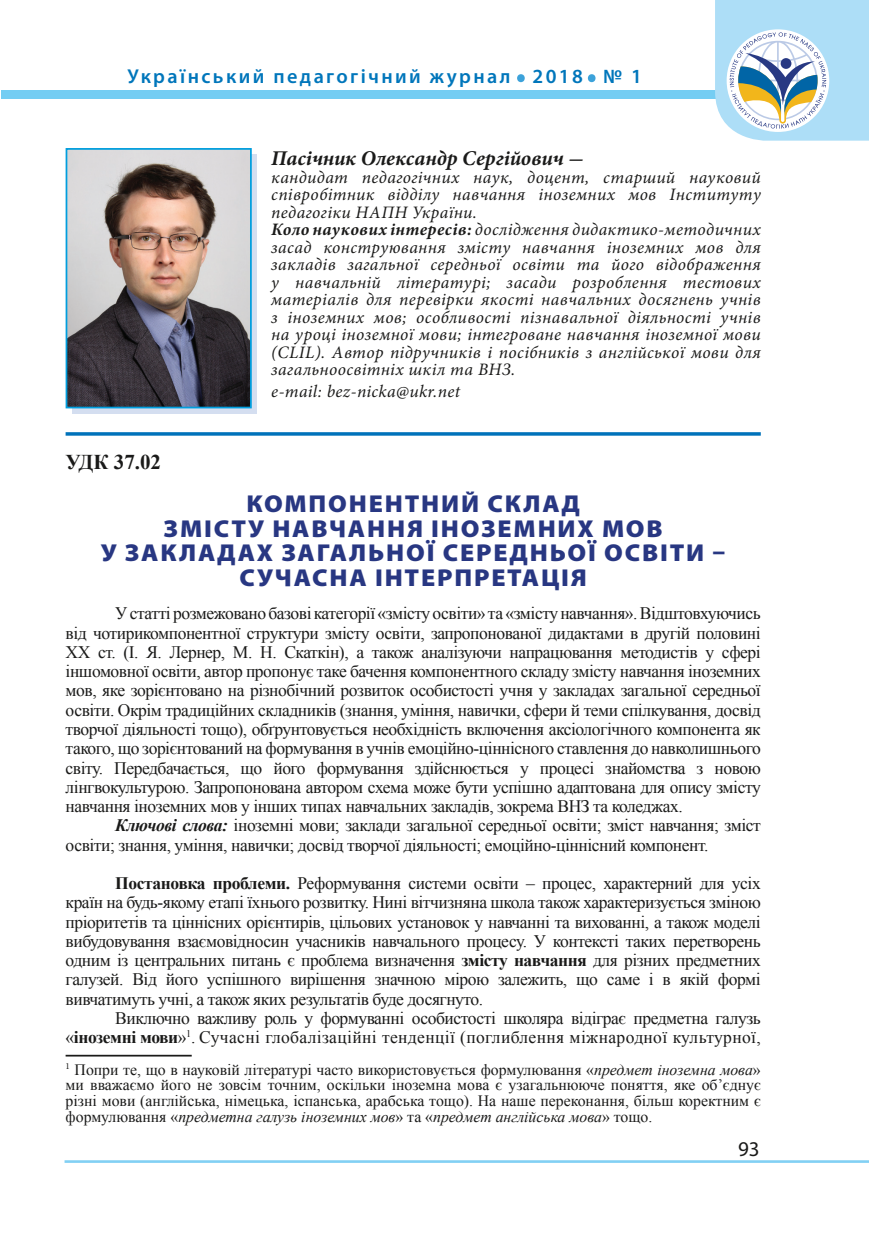
<style>
.page{position:relative;width:869px;height:1241px;background:#fff}
.page>*{position:absolute;margin:0;border:0;box-sizing:border-box;transform-origin:0 0}
.t1{font:600 50.4px "Myriad Pro";color:#3ca2da}
.t2{font:900 24.5px/24.5px "Myriad Pro";letter-spacing:.07em;color:#283782;text-align:center;scale:1.05 1}
.t3{font:italic 700 21px "Minion Pro";letter-spacing:-.005em;color:#1a1a19}
.t4{font:700 21px "Times New Roman";color:#1a1a19}
.t5{font:21px "Myriad Pro";color:#1a1a19}
.t6{font:600 20.12px "Myriad Pro";letter-spacing:.12em;color:#0076bb}
.Стиль_абзаца_1222222{font:17.5px/19.2px "Times New Roman";letter-spacing:-.025em;color:#1a1a19;text-align:justify}
.t7{font:italic 17.5px/17.5px "Minion Pro";letter-spacing:.02em;color:#1a1a19;text-align:justify}
.t8{font:15.75px/15.8px "Times New Roman";color:#1a1a19;text-align:justify}
.s1{font-weight:700}
.s2{font-weight:700;font-style:italic}
.s3{font-style:italic}
</style>
<div class="page">
<div style="left:1px;top:90px;width:867px;height:8px;background:#74cdf3"></div>
<hr style="left:64px;top:1159px;width:804px;height:3px;background:#82d0f4">
<svg style="left:714px;top:0;width:154px;height:141px"></svg>
<hr style="left:66px;top:1054px;width:126px;height:2px;background:#1a1a19">
<hr style="left:66px;top:432px;width:694px;height:3px;background:#0072ba">
<div style="left:72px;top:154px;width:184px;height:259px;background:#d4def0"></div>
<img style="left:69px;top:151px;width:180px;height:254px">
<div style="left:66px;top:148px;width:186px;height:260px;border:2px solid #009ede"></div>
<p class="t6" style="left:127px;top:64px;width:384px">Український педагогічний журнал</p>
<h1 class="t1" style="left:514px;top:33px;width:13px">.</h1>
<p class="t6" style="left:532px;top:64px;width:52px">2018</p>
<h1 class="t1" style="left:585px;top:33px;width:13px">.</h1>
<p class="t6" style="left:603px;top:64px;width:40px">№ 1</p>
<p class="t4" style="left:66px;top:447px;width:97px">УДК 37.02</p>
<p class="t3" style="left:271px;top:143px;width:314px">Пасічник Олександр Сергійович -</p>
<p class="t7" style="left:271px;top:168px;width:491px">кандидат педагогічних наук, доцент, старший науковий співробітник відділу навчання іноземних мов Інституту педагогіки НАПН України.</p>
<p class="t7" style="left:271px;top:221px;width:491px"><span class="s1">Коло наукових інтересів:</span> дослідження дидактико-методичних засад конструювання змісту навчання іноземних мов для закладів загальної середньої освіти та його відображення у навчальній літературі; засади розроблення тестових матеріалів для перевірки якості навчальних досягнень учнів з іноземних мов; особливості пізнавальної діяльності учнів на уроці іноземної мови; інтегроване навчання іноземної мови (CLIL). Автор підручників і посібників з англійської мови для загальноосвітніх шкіл та ВНЗ.</p>
<p class="t7" style="left:271px;top:382px;width:190px">e-mail: bez-nicka@ukr.net</p>
<p class="t2" style="left:246px;top:491px;width:319px">КОМПОНЕНТНИЙ СКЛАД</p>
<p class="t2" style="left:163px;top:515px;width:476px">ЗМІСТУ НАВЧАННЯ ІНОЗЕМНИХ МОВ</p>
<p class="t2" style="left:101px;top:540px;width:596px">У ЗАКЛАДАХ ЗАГАЛЬНОЇ СЕРЕДНЬОЇ ОСВІТИ –<br>СУЧАСНА ІНТЕРПРЕТАЦІЯ</p>
<p class="Стиль_абзаца_1222222" style="left:66px;top:603px;width:696px;text-indent:50px">У статті розмежовано базові категорії «змісту освіти» та «змісту навчання». Відштовхуючись від чотирикомпонентної структури змісту освіти, запропонованої дидактами в другій половині ХХ ст. (І. Я. Лернер, М. Н. Скаткін), а також аналізуючи напрацювання методистів у сфері іншомовної освіти, автор пропонує таке бачення компонентного складу змісту навчання іноземних мов, яке зорієнтовано на різнобічний розвиток особистості учня у закладах загальної середньої освіти. Окрім традиційних складників (знання, уміння, навички, сфери й теми спілкування, досвід творчої діяльності тощо), обґрунтовується необхідність включення аксіологічного компонента як такого, що зорієнтований на формування в учнів емоційно-ціннісного ставлення до навколишнього світу. Передбачається, що його формування здійснюється у процесі знайомства з новою лінгвокультурою. Запропонована автором схема може бути успішно адаптована для опису змісту навчання іноземних мов у інших типах навчальних закладів, зокрема ВНЗ та коледжах.</p>
<p class="Стиль_абзаца_1222222" style="left:66px;top:815px;width:696px;text-indent:50px"><span class="s2">Ключові слова:</span> іноземні мови; заклади загальної середньої освіти; зміст навчання; зміст освіти; знання, уміння, навички; досвід творчої діяльності; емоційно-ціннісний компонент.</p>
<p class="Стиль_абзаца_1222222" style="left:66px;top:873px;width:696px;text-indent:50px"><span class="s1">Постановка проблеми.</span> Реформування системи освіти – процес, характерний для усіх країн на будь-якому етапі їхнього розвитку. Нині вітчизняна школа також характеризується зміною пріоритетів та ціннісних орієнтирів, цільових установок у навчанні та вихованні, а також моделі вибудовування взаємовідносин учасників навчального процесу. У контексті таких перетворень одним із центральних питань є проблема визначення <span class="s1">змісту навчання</span> для різних предметних галузей. Від його успішного вирішення значною мірою залежить, що саме і в якій формі вивчатимуть учні, а також яких результатів буде досягнуто.</p>
<p class="Стиль_абзаца_1222222" style="left:66px;top:1007px;width:696px;text-align:right">Виключно важливу роль у формуванні особистості школяра відіграє предметна галузь «<span class="s1">іноземні мови</span>»<sup>1</sup>. Сучасні глобалізаційні тенденції (поглиблення міжнародної культурної,</p>
<p class="t8" style="left:66px;top:1060px;width:696px"><sup>1</sup> Попри те, що в науковій літературі часто використовується формулювання «<span class="s3">предмет іноземна мова</span>» ми вважаємо його не зовсім точним, оскільки іноземна мова є узагальнююче поняття, яке об’єднує різні мови (англійська, німецька, іспанська, арабська тощо). На наше переконання, більш коректним є формулювання «<span class="s3">предметна галузь іноземних мов</span>» та «<span class="s3">предмет англійська мова</span>» тощо.</p>
<p class="t5" style="left:737px;top:1135px;width:23px">93</p>
</div>
